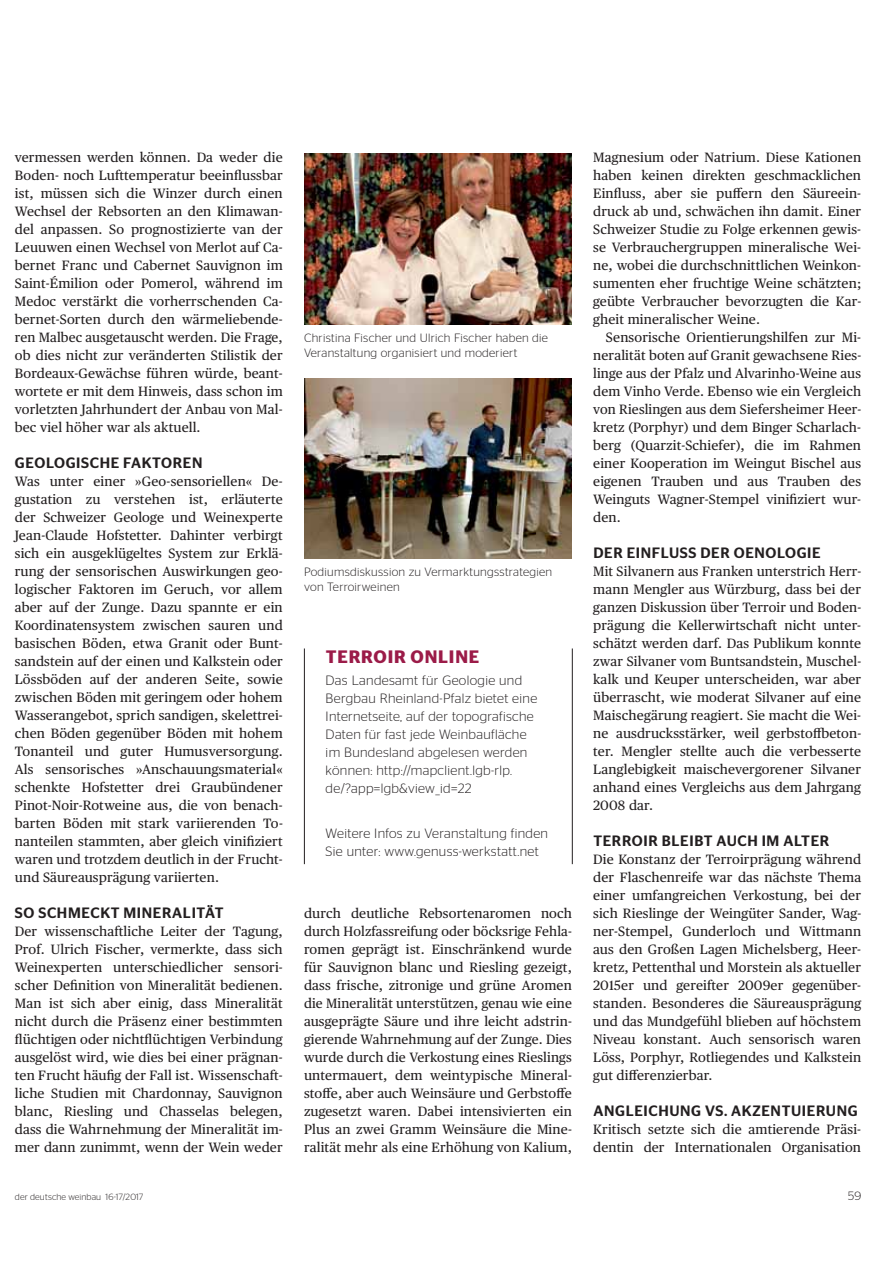
<style>
.page{position:relative;width:893px;height:1263px;background:#fff}
.page>*{position:absolute;margin:0;border:0;box-sizing:border-box;transform-origin:0 0}
.t1{font:600 18px "Stag Sans";letter-spacing:.045em;color:#9b1b48}
.t2{font:500 15px "Stag Sans";letter-spacing:.045em;color:#231f20}
.t3{font:13.5px/18px "Publico Text";letter-spacing:.01em;color:#231f20;text-align:justify}
.t4{font:300 13.5px/18px "Stag Sans";letter-spacing:.025em;color:#231f20}
.t5{font:300 12px/15px "Stag Sans";letter-spacing:.025em;color:#231f20}
.t6{font:300 9px "Stag Sans";letter-spacing:.02em;color:#231f20}
</style>
<div class="page">
<hr style="left:304px;top:648px;width:1px;height:216px;background:#231f20">
<hr style="left:572px;top:648px;width:1px;height:216px;background:#231f20">
<img style="left:304px;top:378px;width:268px;height:180px">
<img style="left:304px;top:153px;width:268px;height:171px">
<p class="t3" style="left:15px;top:150px;width:269px">vermessen werden können. Da weder die Boden- noch Lufttemperatur beeinflussbar ist, müssen sich die Winzer durch einen Wechsel der Rebsorten an den Klimawan&shy;del anpassen. So prognostizierte van der Leuuwen einen Wechsel von Merlot auf Ca&shy;bernet Franc und Cabernet Sauvignon im Saint-Émilion oder Pomerol, während im Medoc verstärkt die vorherrschenden Ca&shy;bernet-Sorten durch den wärmeliebende&shy;ren Malbec ausgetauscht werden. Die Frage, ob dies nicht zur veränderten Stilistik der Bordeaux-Gewächse führen würde, beant&shy;wortete er mit dem Hinweis, dass schon im vorletzten Jahrhundert der Anbau von Mal&shy;bec viel höher war als aktuell.</p>
<p class="t2" style="left:15px;top:458px;width:189px">GEOLOGISCHE FAKTOREN</p>
<p class="t3" style="left:15px;top:474px;width:269px">Was unter einer »Geo-sensoriellen« De&shy;gustation zu verstehen ist, erläuterte der Schweizer Geologe und Weinexperte Jean-Claude Hofstetter. Dahinter verbirgt sich ein ausgeklügeltes System zur Erklä&shy;rung der sensorischen Auswirkungen geo&shy;logischer Faktoren im Geruch, vor allem aber auf der Zunge. Dazu spannte er ein Koordinatensystem zwischen sauren und basischen Böden, etwa Granit oder Bunt&shy;sandstein auf der einen und Kalkstein oder Lössböden auf der anderen Seite, sowie zwischen Böden mit geringem oder hohem Wasserangebot, sprich sandigen, skelettrei&shy;chen Böden gegenüber Böden mit hohem Tonanteil und guter Humusversorgung.<br>Als sensorisches »Anschauungsmaterial« schenkte Hofstetter drei Graubündener Pinot-Noir-Rotweine aus, die von benach&shy;barten Böden mit stark variierenden To&shy;nanteilen stammten, aber gleich vinifiziert waren und trotzdem deutlich in der Frucht&shy;und Säureausprägung variierten.</p>
<p class="t2" style="left:15px;top:908px;width:210px">SO SCHMECKT MINERALITÄT</p>
<p class="t3" style="left:15px;top:924px;width:269px">Der wissenschaftliche Leiter der Tagung, Prof. Ulrich Fischer, vermerkte, dass sich Weinexperten unterschiedlicher sensori&shy;scher Definition von Mineralität bedienen.<br>Man ist sich aber einig, dass Mineralität nicht durch die Präsenz einer bestimmten flüchtigen oder nichtflüchtigen Verbindung ausgelöst wird, wie dies bei einer prägnan&shy;ten Frucht häufig der Fall ist. Wissenschaft&shy;liche Studien mit Chardonnay, Sauvignon blanc, Riesling und Chasselas belegen, dass die Wahrnehmung der Mineralität im&shy;mer dann zunimmt, wenn der Wein weder</p>
<p class="t5" style="left:304px;top:332px;width:246px">Christina Fischer und Ulrich Fischer haben die<br>Veranstaltung organisiert und moderiert</p>
<p class="t5" style="left:304px;top:566px;width:250px">Podiumsdiskussion zu Vermarktungsstrategien von Terroirweinen</p>
<h1 class="t1" style="left:326px;top:650px;width:155px">TERROIR ONLINE</h1>
<p class="t4" style="left:326px;top:673px;width:213px">Das Landesamt für Geologie und Bergbau Rheinland-Pfalz bietet eine Internetseite, auf der topografische Daten für fast jede Weinbaufläche im Bundesland abgelesen werden können: http://mapclient.lgb-rlp. de/?app=lgb&amp;view_id=22</p>
<p class="t4" style="left:326px;top:825px;width:224px">Weitere Infos zu Veranstaltung finden<br>Sie unter: www.genuss-werkstatt.net</p>
<p class="t3" style="left:304px;top:906px;width:269px">durch deutliche Rebsortenaromen noch durch Holzfassreifung oder böcksrige Fehla&shy;romen geprägt ist. Einschränkend wurde für Sauvignon blanc und Riesling gezeigt, dass frische, zitronige und grüne Aromen die Mineralität unterstützen, genau wie eine ausgeprägte Säure und ihre leicht adstrin&shy;gierende Wahrnehmung auf der Zunge. Dies wurde durch die Verkostung eines Rieslings untermauert, dem weintypische Mineral&shy;stoffe, aber auch Weinsäure und Gerbstoffe zugesetzt waren. Dabei intensivierten ein Plus an zwei Gramm Weinsäure die Mine&shy;ralität mehr als eine Erhöhung von Kalium,</p>
<p class="t3" style="left:593px;top:150px;width:269px">Magnesium oder Natrium. Diese Kationen haben keinen direkten geschmacklichen Einfluss, aber sie puffern den Säureein&shy;druck ab und, schwächen ihn damit. Einer Schweizer Studie zu Folge erkennen gewis&shy;se Verbrauchergruppen mineralische Wei&shy;ne, wobei die durchschnittlichen Weinkon&shy;sumenten eher fruchtige Weine schätzten; geübte Verbraucher bevorzugten die Kar&shy;gheit mineralischer Weine.</p>
<p class="t3" style="left:593px;top:330px;width:269px;text-indent:13px">Sensorische Orientierungshilfen zur Mi&shy;neralität boten auf Granit gewachsene Ries&shy;linge aus der Pfalz und Alvarinho-Weine aus dem Vinho Verde. Ebenso wie ein Vergleich von Rieslingen aus dem Siefersheimer Heer&shy;kretz (Porphyr) und dem Binger Scharlach&shy;berg (Quarzit-Schiefer), die im Rahmen einer Kooperation im Weingut Bischel aus eigenen Trauben und aus Trauben des Weinguts Wagner-Stempel vinifiziert wur&shy;den.</p>
<p class="t2" style="left:593px;top:548px;width:229px">DER EINFLUSS DER OENOLOGIE</p>
<p class="t3" style="left:593px;top:564px;width:269px">Mit Silvanern aus Franken unterstrich Herr&shy;mann Mengler aus Würzburg, dass bei der ganzen Diskussion über Terroir und Boden&shy;prägung die Kellerwirtschaft nicht unter&shy;schätzt werden darf. Das Publikum konnte zwar Silvaner vom Buntsandstein, Muschel&shy;kalk und Keuper unterscheiden, war aber überrascht, wie moderat Silvaner auf eine Maischegärung reagiert. Sie macht die Wei&shy;ne ausdrucksstärker, weil gerbstoffbeton&shy;ter. Mengler stellte auch die verbesserte Langlebigkeit maischevergorener Silvaner anhand eines Vergleichs aus dem Jahrgang 2008 dar.</p>
<p class="t2" style="left:593px;top:836px;width:237px">TERROIR BLEIBT AUCH IM ALTER</p>
<p class="t3" style="left:593px;top:852px;width:269px">Die Konstanz der Terroirprägung während der Flaschenreife war das nächste Thema einer umfangreichen Verkostung, bei der sich Rieslinge der Weingüter Sander, Wag&shy;ner-Stempel, Gunderloch und Wittmann aus den Großen Lagen Michelsberg, Heer&shy;kretz, Pettenthal und Morstein als aktueller 2015er und gereifter 2009er gegenüber&shy;standen. Besonderes die Säureausprägung und das Mundgefühl blieben auf höchstem Niveau konstant. Auch sensorisch waren Löss, Porphyr, Rotliegendes und Kalkstein gut differenzierbar.</p>
<p class="t2" style="left:593px;top:1106px;width:266px">ANGLEICHUNG VS. AKZENTUIERUNG</p>
<p class="t3" style="left:593px;top:1122px;width:269px">Kritisch setzte sich die amtierende Präsi&shy;dentin der Internationalen Organisation</p>
<p class="t6" style="left:15px;top:1194px;width:130px">der deutsche weinbau 16-17/2017</p>
<p class="t5" style="left:848px;top:1190px;width:14px">59</p>
</div>
